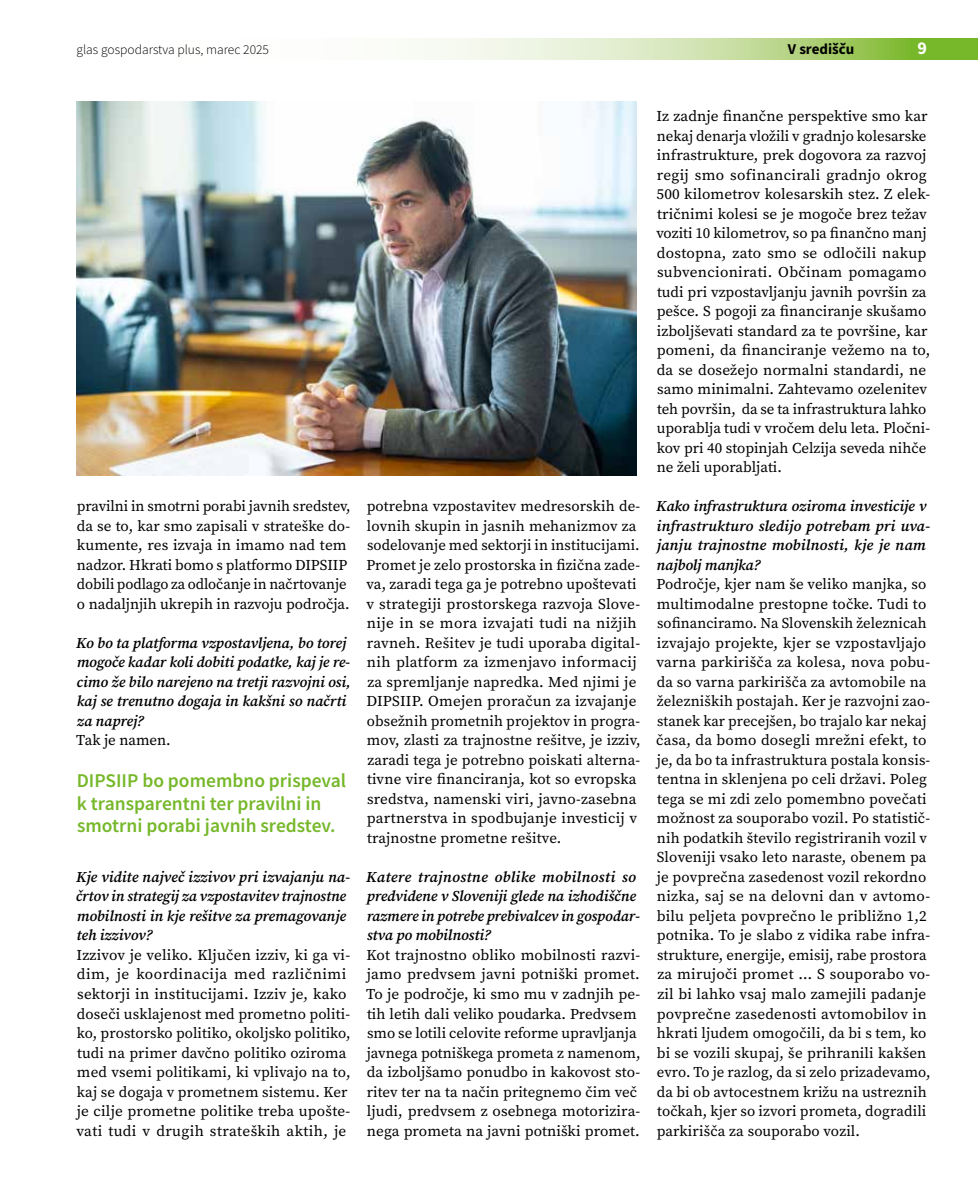
<style>
.page{position:relative;width:978px;height:1191px;background:#fff}
.page>*{position:absolute;margin:0;border:0;box-sizing:border-box;transform-origin:0 0}
.t1{font:600 19.5px/22.5px "Source Sans Pro";color:#76b82a}
.t2{font:700 18px "Source Sans Pro";color:#fff}
.t3{font:15px/19.5px "Source Serif Pro";letter-spacing:.01em;color:#000}
.t4{font:italic 600 15px/19.5px "Source Serif Pro";color:#000}
.t5{font:700 15px "Source Sans Pro";color:#000}
.t6{font:300 13.5px "Source Sans Pro";color:#000}
</style>
<div class="page">
<svg style="left:409px;top:38px;width:569px;height:22px;background:#c5dea1"></svg>
<img style="left:77px;top:102px;width:560px;height:373px">
<p class="t6" style="left:77px;top:42px;width:194px">glas gospodarstva plus, marec 2025</p>
<p class="t5" style="left:788px;top:39px;width:68px">V središču</p>
<p class="t2" style="left:917px;top:36px;width:11px">9</p>
<p class="t3" style="left:77px;top:496px;width:275px">pravilni in smotrni porabi javnih sredstev, da se to, kar smo zapisali v strateške do&shy;kumente, res izvaja in imamo nad tem nadzor. Hkrati bomo s platformo DIPSIIP dobili podlago za odločanje in načrtovanje o nadaljnjih ukrepih in razvoju področja.</p>
<p class="t4" style="left:76px;top:633px;width:276px">Ko bo ta platforma vzpostavljena, bo torej mogoče kadar koli dobiti podatke, kaj je re&shy;cimo že bilo narejeno na tretji razvojni osi, kaj se trenutno dogaja in kakšni so načrti za naprej?</p>
<p class="t3" style="left:76px;top:730px;width:96px">Tak je namen.</p>
<h1 class="t1" style="left:77px;top:769px;width:271px">DIPSIIP bo pomembno prispeval k transparentni ter pravilni in smotrni porabi javnih sredstev.</h1>
<p class="t4" style="left:76px;top:867px;width:276px">Kje vidite največ izzivov pri izvajanju na&shy;črtov in strategij za vzpostavitev trajnostne mobilnosti in kje rešitve za premagovanje teh izzivov?</p>
<p class="t3" style="left:76px;top:945px;width:276px">Izzivov je veliko. Ključen izziv, ki ga vi&shy;dim, je koordinacija med različnimi sektorji in institucijami. Izziv je, kako doseči usklajenost med prometno politi&shy;ko, prostorsko politiko, okoljsko politiko, tudi na primer davčno politiko oziroma med vsemi politikami, ki vplivajo na to, kaj se dogaja v prometnem sistemu. Ker je cilje prometne politike treba upošte&shy;vati tudi v drugih strateških aktih, je</p>
<p class="t3" style="left:366px;top:496px;width:276px">potrebna vzpostavitev medresorskih de&shy;lovnih skupin in jasnih mehanizmov za sodelovanje med sektorji in institucijami.<br>Promet je zelo prostorska in fizična zade&shy;va, zaradi tega ga je potrebno upoštevati v strategiji prostorskega razvoja Slove&shy;nije in se mora izvajati tudi na nižjih ravneh. Rešitev je tudi uporaba digital&shy;nih platform za izmenjavo informacij za spremljanje napredka. Med njimi je DIPSIIP. Omejen proračun za izvajanje obsežnih prometnih projektov in progra&shy;mov, zlasti za trajnostne rešitve, je izziv, zaradi tega je potrebno poiskati alterna&shy;tivne vire financiranja, kot so evropska sredstva, namenski viri, javno-zasebna partnerstva in spodbujanje investicij v trajnostne prometne rešitve.</p>
<p class="t4" style="left:366px;top:867px;width:275px">Katere trajnostne oblike mobilnosti so predvidene v Sloveniji glede na izhodiščne razmere in potrebe prebivalcev in gospodar&shy;stva po mobilnosti?</p>
<p class="t3" style="left:366px;top:945px;width:276px">Kot trajnostno obliko mobilnosti razvi&shy;jamo predvsem javni potniški promet.<br>To je področje, ki smo mu v zadnjih pe&shy;tih letih dali veliko poudarka. Predvsem smo se lotili celovite reforme upravljanja javnega potniškega prometa z namenom, da izboljšamo ponudbo in kakovost sto&shy;ritev ter na ta način pritegnemo čim več ljudi, predvsem z osebnega motorizira&shy;nega prometa na javni potniški promet.</p>
<p class="t3" style="left:656px;top:106px;width:276px">Iz zadnje finančne perspektive smo kar nekaj denarja vložili v gradnjo kolesarske infrastrukture, prek dogovora za razvoj regij smo sofinancirali gradnjo okrog 500 kilometrov kolesarskih stez. Z elek&shy;tričnimi kolesi se je mogoče brez težav voziti 10 kilometrov, so pa finančno manj dostopna, zato smo se odločili nakup subvencionirati. Občinam pomagamo tudi pri vzpostavljanju javnih površin za pešce. S pogoji za financiranje skušamo izboljševati standard za te površine, kar pomeni, da financiranje vežemo na to, da se dosežejo normalni standardi, ne samo minimalni. Zahtevamo ozelenitev teh površin, da se ta infrastruktura lahko uporablja tudi v vročem delu leta. Pločni&shy;kov pri 40 stopinjah Celzija seveda nihče ne želi uporabljati.</p>
<p class="t4" style="left:656px;top:497px;width:275px">Kako infrastruktura oziroma investicije v infrastrukturo sledijo potrebam pri uva&shy;janju trajnostne mobilnosti, kje je nam najbolj manjka?</p>
<p class="t3" style="left:656px;top:574px;width:276px">Področje, kjer nam še veliko manjka, so multimodalne prestopne točke. Tudi to sofinanciramo. Na Slovenskih železnicah izvajajo projekte, kjer se vzpostavljajo varna parkirišča za kolesa, nova pobu&shy;da so varna parkirišča za avtomobile na železniških postajah. Ker je razvojni zao&shy;stanek kar precejšen, bo trajalo kar nekaj časa, da bomo dosegli mrežni efekt, to je, da bo ta infrastruktura postala konsis&shy;tentna in sklenjena po celi državi. Poleg tega se mi zdi zelo pomembno povečati možnost za souporabo vozil. Po statistič&shy;nih podatkih število registriranih vozil v Sloveniji vsako leto naraste, obenem pa je povprečna zasedenost vozil rekordno nizka, saj se na delovni dan v avtomo&shy;bilu peljeta povprečno le približno 1,2 potnika. To je slabo z vidika rabe infra&shy;strukture, energije, emisij, rabe prostora za mirujoči promet … S souporabo vo&shy;zil bi lahko vsaj malo zamejili padanje povprečne zasedenosti avtomobilov in hkrati ljudem omogočili, da bi s tem, ko bi se vozili skupaj, še prihranili kakšen evro. To je razlog, da si zelo prizadevamo, da bi ob avtocestnem križu na ustreznih točkah, kjer so izvori prometa, dogradili parkirišča za souporabo vozil.</p>
</div>
